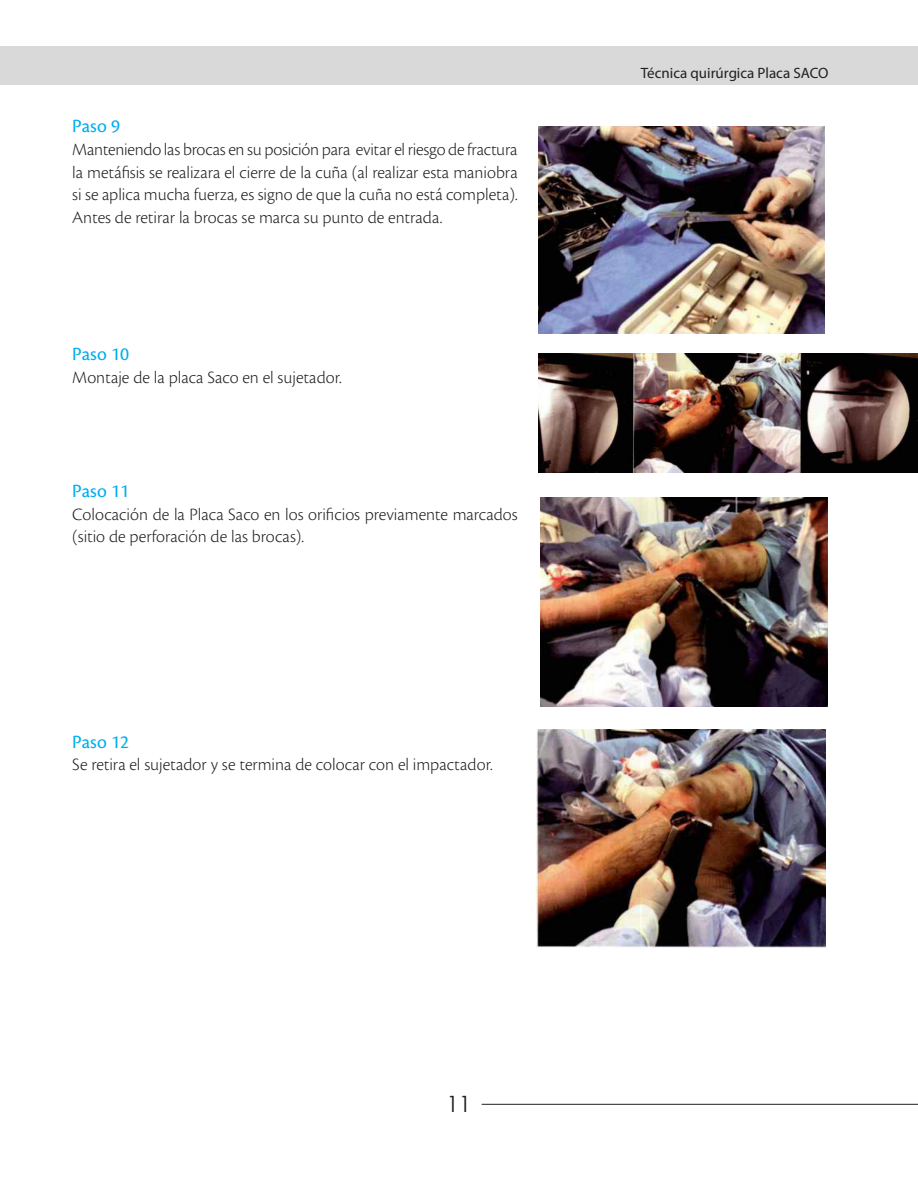
<style>
.page{position:relative;width:918px;height:1188px;background:#fff}
.page>*{position:absolute;margin:0;border:0;box-sizing:border-box;transform-origin:0 0}
.t1{font:22.5px "Century Gothic";color:#231f20}
.subtemas{font:19.5px "Cronos Pro";letter-spacing:.005em;color:#00aeef}
.subtemas-2{font:300 18px/22.8px "Cronos Pro";color:#231f20;text-align:justify}
.t2{font:15px "Myriad Pro";color:#231f20}
</style>
<div class="page">
<div style="left:0;top:46px;width:918px;height:39px;background:#d9d9d9"></div>
<hr style="left:482px;top:1104px;width:436px;height:1px;background:#231f20">
<img style="left:539px;top:126px;width:285px;height:208px">
<img style="left:539px;top:354px;width:379px;height:119px">
<img style="left:541px;top:498px;width:287px;height:209px">
<img style="left:537px;top:730px;width:288px;height:217px">
<p class="subtemas" style="left:72px;top:115px;width:49px">Paso 9</p>
<p class="subtemas-2" style="left:72px;top:138px;width:447px">Manteniendo las brocas en su posición para evitar el riesgo de fractura la metáfisis se realizara el cierre de la cuña (al realizar esta maniobra si se aplica mucha fuerza, es signo de que la cuña no está completa).<br>Antes de retirar la brocas se marca su punto de entrada.</p>
<p class="subtemas" style="left:72px;top:343px;width:58px">Paso 10</p>
<p class="subtemas-2" style="left:72px;top:366px;width:271px">Montaje de la placa Saco en el sujetador.</p>
<p class="subtemas" style="left:72px;top:480px;width:58px">Paso 11</p>
<p class="subtemas-2" style="left:72px;top:503px;width:447px">Colocación de la Placa Saco en los orificios previamente marcados (sitio de perforación de las brocas).</p>
<p class="subtemas" style="left:72px;top:730px;width:58px">Paso 12</p>
<p class="subtemas-2" style="left:72px;top:753px;width:422px">Se retira el sujetador y se termina de colocar con el impactador.</p>
<p class="t2" style="left:641px;top:64px;width:189px">Técnica quirúrgica Placa SACO</p>
<p class="t1" style="left:447px;top:1088px;width:26px">11</p>
</div>
